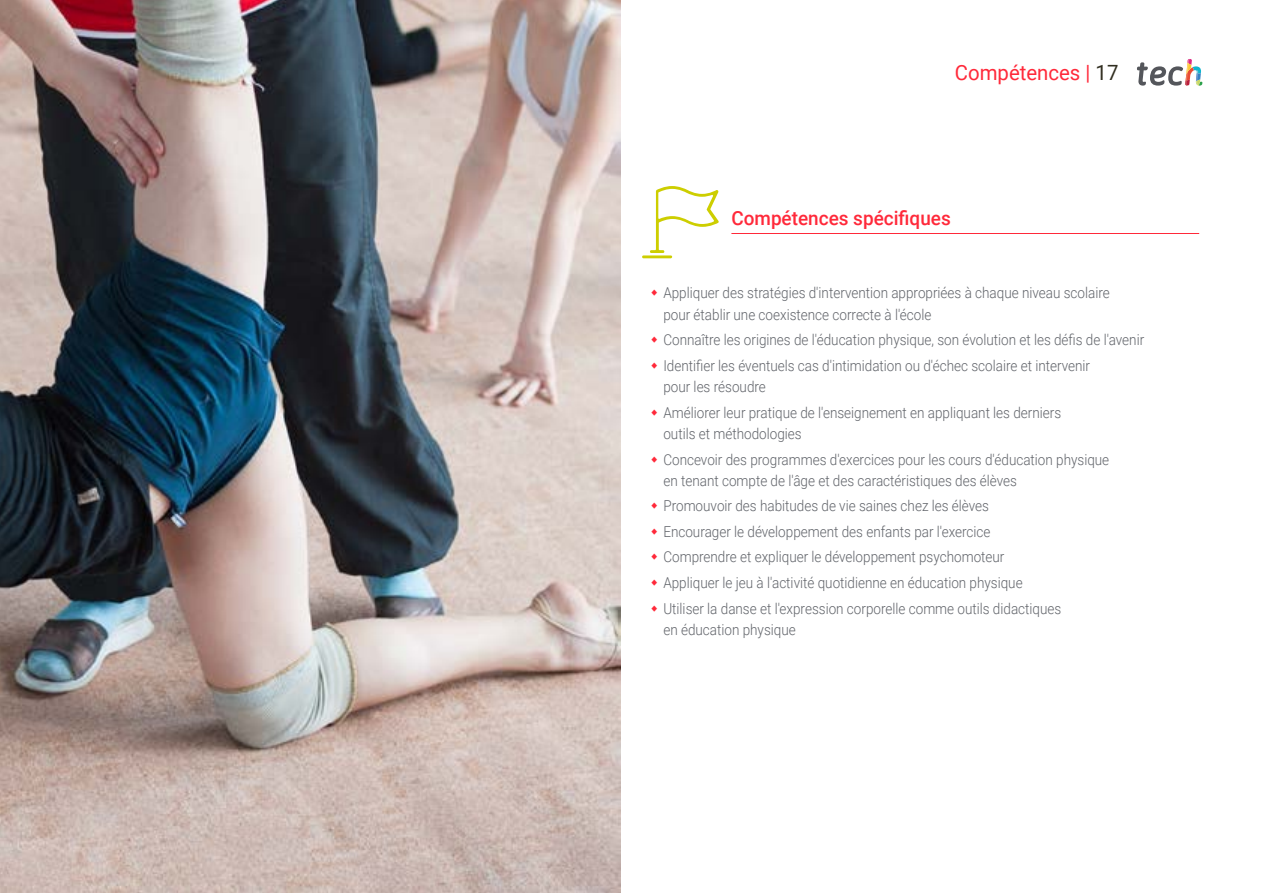
<style>
.page{position:relative;width:1263px;height:893px;background:#fff}
.page>*{position:absolute;margin:0;border:0;box-sizing:border-box;transform-origin:0 0}
.t1{font:21px "Roboto";color:#ff293a}
.t2{font:500 19.5px "Roboto";color:#ff293a}
.t3{font:300 15px/25.5px "Roboto";color:#61646a;scale:.9 1}
.s1{color:#312e20}
</style>
<div class="page">
<hr style="left:731px;top:233px;width:468px;height:1px;background:#ff293a">
<hr style="left:642px;top:255px;width:30px;height:3px;background:#cdce00">
<svg style="left:650px;top:186px;width:69px;height:67px"></svg>
<img style="left:0;top:0;width:621px;height:893px">
<svg style="left:1137px;top:59px;width:65px;height:27px"></svg>
<h1 class="t1" style="left:955px;top:57px;width:165px">Compétences | <span class="s1">17</span></h1>
<h2 class="t2" style="left:731px;top:205px;width:221px">Compétences spécifiques</h2>
<p class="t3" style="left:663px;top:282px;width:497px;line-height:21.3px">Appliquer des stratégies d'intervention appropriées à chaque niveau scolaire pour établir une coexistence correcte à l'école</p>
<p class="t3" style="left:663px;top:327px;width:536px">Connaître les origines de l'éducation physique, son évolution et les défis de l'avenir<br>Identifier les éventuels cas d'intimidation ou d'échec scolaire et intervenir</p>
<p class="t3" style="left:663px;top:373px;width:443px">pour les résoudre<br>Améliorer leur pratique de l'enseignement en appliquant les derniers</p>
<p class="t3" style="left:663px;top:420px;width:497px">outils et méthodologies<br>Concevoir des programmes d'exercices pour les cours d'éducation physique</p>
<p class="t3" style="left:663px;top:467px;width:444px">en tenant compte de l'âge et des caractéristiques des élèves Promouvoir des habitudes de vie saines chez les élèves<br>Encourager le développement des enfants par l'exercice Comprendre et expliquer le développement psychomoteur Appliquer le jeu à l'activité quotidienne en éducation physique Utiliser la danse et l'expression corporelle comme outils didactiques</p>
<p class="t3" style="left:663px;top:616px;width:149px">en éducation physique</p>
</div>
